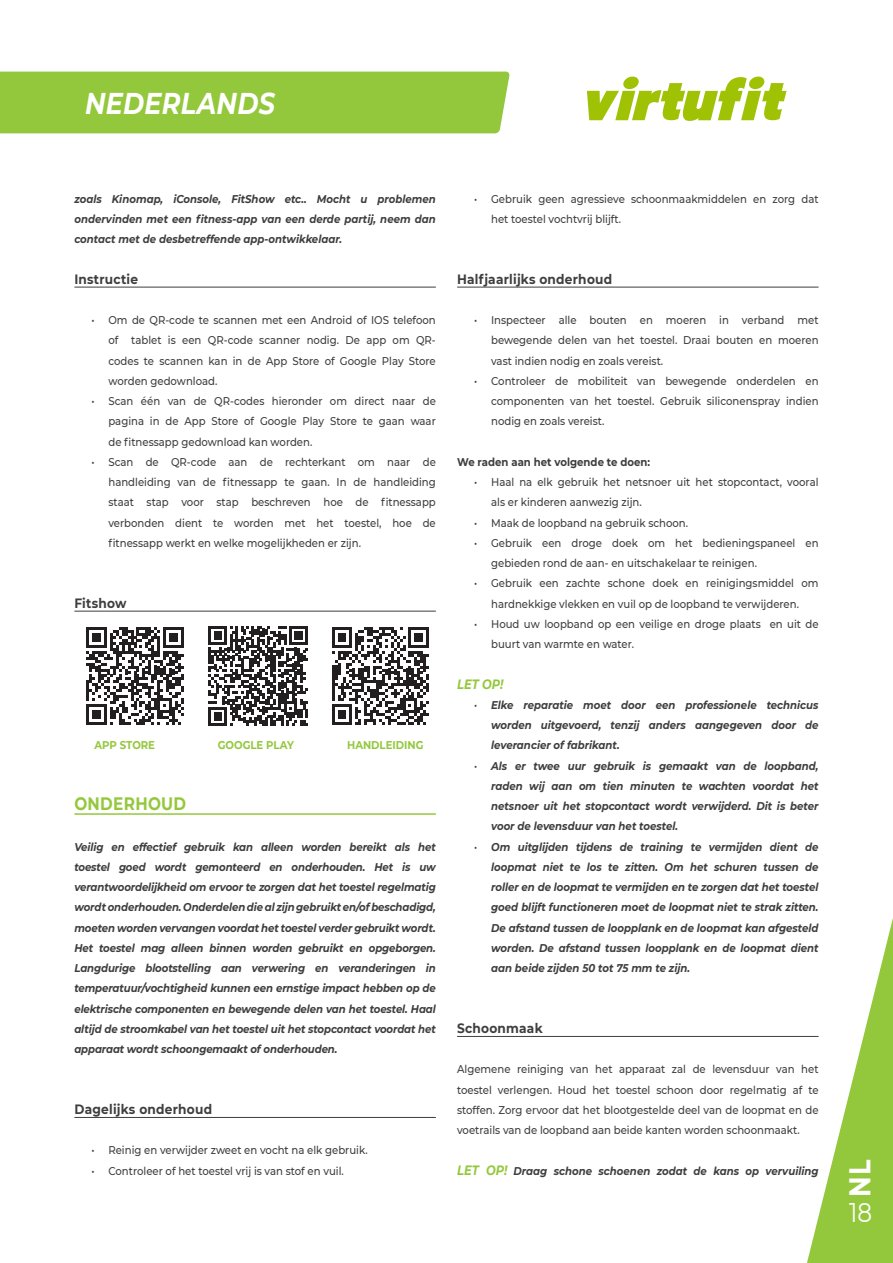
<style>
.page{position:relative;width:893px;height:1263px;background:#fff}
.page>*{position:absolute;margin:0;border:0;box-sizing:border-box;transform-origin:0 0}
.t1{font:italic 700 30px "Montserrat";letter-spacing:.01em;color:#fff;scale:.85 1}
.t2{font:700 30px "Montserrat";color:#fff;scale:.85 1}
.t3{font:27px "Montserrat";color:#fff;scale:.85 1}
.VF__Opsomming_platte_tekst{font:700 18px "Montserrat";letter-spacing:.02em;color:#94c83c;scale:.85 1}
.VF__Opsomming_platte_tekst-2{font:700 13.5px "Montserrat";letter-spacing:.02em;color:#3e3e3f;scale:.9 1}
.t4{font:italic 700 13.5px "Montserrat";color:#94c83c;scale:.85 1}
.t5{font:500 11.25px/20.2px "Montserrat";color:#3e3e3f;text-align:justify;scale:.9 1}
.VF__Opsomming_platte_tekst-3{font:italic 700 11.25px/20.2px "Montserrat";color:#3e3e3f;text-align:justify;scale:.9 1}
.VF__Opsomming_platte_tekst-4{font:700 11.25px "Montserrat";color:#94c83c;scale:.9 1}
.t6{font:700 11.25px "Montserrat";color:#3e3e3f;scale:.9 1}
.s1{font-weight:500;font-style:normal}
.s2{font-size:13.5px;color:#94c83c}
</style>
<div class="page">
<div style="left:0;top:72px;width:510px;height:61px;background:#94c83c"></div>
<svg style="left:587px;top:77px;width:199px;height:44px"></svg>
<svg style="left:807px;top:918px;width:86px;height:345px"></svg>
<hr style="left:457px;top:287px;width:362px;height:1px;background:#3e3e3f">
<hr style="left:457px;top:1036px;width:362px;height:1px;background:#3e3e3f">
<hr style="left:74px;top:287px;width:362px;height:1px;background:#3e3e3f">
<hr style="left:74px;top:611px;width:362px;height:1px;background:#3e3e3f">
<hr style="left:74px;top:813px;width:362px;height:2px;background:#94c83c">
<hr style="left:74px;top:1117px;width:362px;height:1px;background:#3e3e3f">
<svg style="left:86px;top:627px;width:98px;height:98px"></svg>
<svg style="left:208px;top:626px;width:100px;height:100px"></svg>
<svg style="left:332px;top:627px;width:97px;height:98px"></svg>
<h1 class="t1" style="left:85px;top:82px;width:225px">NEDERLANDS</h1>
<p class="VF__Opsomming_platte_tekst-3" style="left:74px;top:188px;width:403px">zoals Kinomap, iConsole, FitShow etc.. Mocht u problemen ondervinden met een fitness-app van een derde partij, neem dan contact met de desbetreffende app-ontwikkelaar.</p>
<p class="VF__Opsomming_platte_tekst-2" style="left:74px;top:269px;width:72px">Instructie</p>
<p class="t5" style="left:108px;top:309px;width:365px;text-indent:-17px">• Om de QR-code te scannen met een Android of IOS telefoon of tablet is een QR-code scanner nodig. De app om QR&shy;codes te scannen kan in de App Store of Google Play Store worden gedownload.</p>
<p class="t5" style="left:108px;top:390px;width:365px;text-indent:-17px">• Scan één van de QR-codes hieronder om direct naar de pagina in de App Store of Google Play Store te gaan waar de fitnessapp gedownload kan worden.</p>
<p class="t5" style="left:108px;top:451px;width:365px;text-indent:-17px">• Scan de QR-code aan de rechterkant om naar de handleiding van de fitnessapp te gaan. In de handleiding staat stap voor stap beschreven hoe de fitnessapp verbonden dient te worden met het toestel, hoe de fitnessapp werkt en welke mogelijkheden er zijn.</p>
<p class="VF__Opsomming_platte_tekst-2" style="left:74px;top:593px;width:59px">Fitshow</p>
<p class="VF__Opsomming_platte_tekst-4" style="left:94px;top:737px;width:69px">APP STORE</p>
<p class="VF__Opsomming_platte_tekst-4" style="left:218px;top:737px;width:86px">GOOGLE PLAY</p>
<p class="VF__Opsomming_platte_tekst-4" style="left:347px;top:737px;width:86px">HANDLEIDING</p>
<p class="VF__Opsomming_platte_tekst" style="left:74px;top:791px;width:133px">ONDERHOUD</p>
<p class="VF__Opsomming_platte_tekst-3" style="left:74px;top:836px;width:403px">Veilig en effectief gebruik kan alleen worden bereikt als het toestel goed wordt gemonteerd en onderhouden. Het is uw verantwoordelijkheid om ervoor te zorgen dat het toestel regelmatig wordt onderhouden. Onderdelen die al zijn gebruikt en/of beschadigd, moeten worden vervangen voordat het toestel verder gebruikt wordt.<br>Het toestel mag alleen binnen worden gebruikt en opgeborgen.<br>Langdurige blootstelling aan verwering en veranderingen in temperatuur/vochtigheid kunnen een ernstige impact hebben op de elektrische componenten en bewegende delen van het toestel. Haal altijd de stroomkabel van het toestel uit het stopcontact voordat het apparaat wordt schoongemaakt of onderhouden.</p>
<p class="VF__Opsomming_platte_tekst-2" style="left:74px;top:1099px;width:155px">Dagelijks onderhoud</p>
<p class="t5" style="left:91px;top:1140px;width:309px">• Reinig en verwijder zweet en vocht na elk gebruik.</p>
<p class="t5" style="left:91px;top:1160px;width:282px">• Controleer of het toestel vrij is van stof en vuil.</p>
<p class="t5" style="left:491px;top:188px;width:365px;text-indent:-17px">• Gebruik geen agressieve schoonmaakmiddelen en zorg dat het toestel vochtvrij blijft.</p>
<p class="VF__Opsomming_platte_tekst-2" style="left:457px;top:269px;width:174px">Halfjaarlijks onderhoud</p>
<p class="t5" style="left:491px;top:309px;width:365px;text-indent:-17px">• Inspecteer alle bouten en moeren in verband met bewegende delen van het toestel. Draai bouten en moeren vast indien nodig en zoals vereist.</p>
<p class="t5" style="left:491px;top:370px;width:365px;text-indent:-17px">• Controleer de mobiliteit van bewegende onderdelen en componenten van het toestel. Gebruik siliconenspray indien nodig en zoals vereist.</p>
<p class="t6" style="left:457px;top:454px;width:216px">We raden aan het volgende te doen:</p>
<p class="t5" style="left:491px;top:471px;width:365px;text-indent:-17px">• Haal na elk gebruik het netsnoer uit het stopcontact, vooral als er kinderen aanwezig zijn.</p>
<p class="t5" style="left:474px;top:512px;width:239px">• Maak de loopband na gebruik schoon.</p>
<p class="t5" style="left:491px;top:532px;width:365px;text-indent:-17px">• Gebruik een droge doek om het bedieningspaneel en gebieden rond de aan- en uitschakelaar te reinigen.</p>
<p class="t5" style="left:474px;top:573px;width:384px;text-align:center">• Gebruik een zachte schone doek en reinigingsmiddel om hardnekkige vlekken en vuil op de loopband te verwijderen.</p>
<p class="t5" style="left:491px;top:613px;width:365px;text-indent:-17px">• Houd uw loopband op een veilige en droge plaats en uit de buurt van warmte en water.</p>
<p class="t4" style="left:457px;top:674px;width:56px">LET OP!</p>
<p class="VF__Opsomming_platte_tekst-3" style="left:491px;top:694px;width:365px;text-indent:-17px"><span class="s1">•</span> Elke reparatie moet door een professionele technicus worden uitgevoerd, tenzij anders aangegeven door de leverancier of fabrikant.</p>
<p class="VF__Opsomming_platte_tekst-3" style="left:491px;top:755px;width:365px;text-indent:-17px"><span class="s1">•</span> Als er twee uur gebruik is gemaakt van de loopband, raden wij aan om tien minuten te wachten voordat het netsnoer uit het stopcontact wordt verwijderd. Dit is beter voor de levensduur van het toestel.</p>
<p class="VF__Opsomming_platte_tekst-3" style="left:491px;top:836px;width:365px;text-indent:-17px"><span class="s1">•</span> Om uitglijden tijdens de training te vermijden dient de loopmat niet te los te zitten. Om het schuren tussen de roller en de loopmat te vermijden en te zorgen dat het toestel goed blijft functioneren moet de loopmat niet te strak zitten.<br>De afstand tussen de loopplank en de loopmat kan afgesteld worden. De afstand tussen loopplank en de loopmat dient aan beide zijden 50 tot 75 mm te zijn.</p>
<p class="VF__Opsomming_platte_tekst-2" style="left:457px;top:1018px;width:97px">Schoonmaak</p>
<p class="t5" style="left:457px;top:1059px;width:403px">Algemene reiniging van het apparaat zal de levensduur van het toestel verlengen. Houd het toestel schoon door regelmatig af te stoffen. Zorg ervoor dat het blootgestelde deel van de loopmat en de voetrails van de loopband aan beide kanten worden schoonmaakt.</p>
<p class="VF__Opsomming_platte_tekst-3" style="left:457px;top:1160px;width:403px"><span class="s2">LET OP!</span> Draag schone schoenen zodat de kans op vervuiling</p>
<h1 class="t2" style="left:838px;top:1197px;width:45px;rotate:-90deg">NL</h1>
<h2 class="t3" style="left:849px;top:1194px;width:28px">18</h2>
</div>
